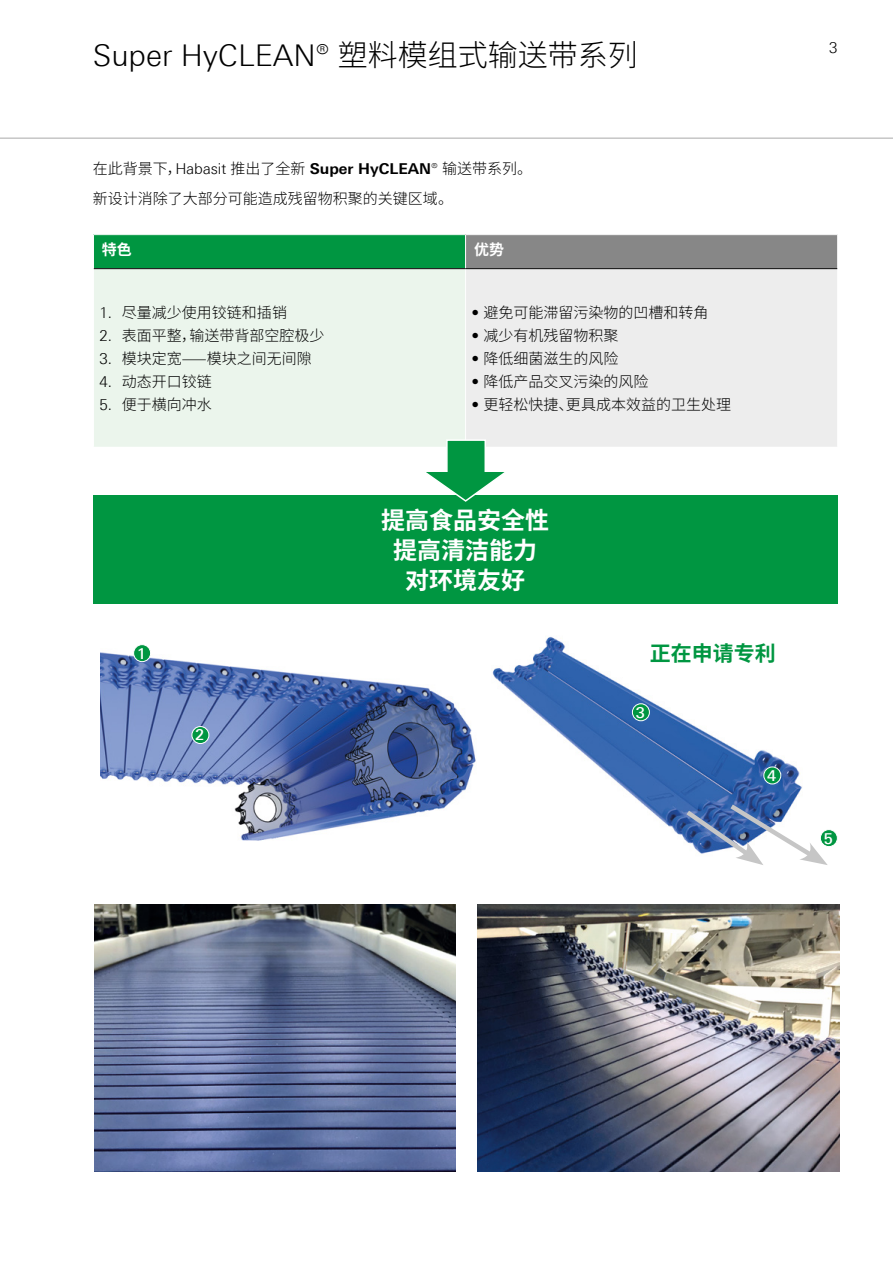
<style>
.page{position:relative;width:893px;height:1263px;background:#fff}
.page>*{position:absolute;margin:0;border:0;box-sizing:border-box;transform-origin:0 0}
.t1{font:300 30px "Linotype Univers 330";color:#000}
.t2{font:700 24px/30px "Noto Sans SC";color:#fff;text-align:center}
.t3{font:700 21px "Noto Sans SC";color:#009641}
.t4{font:300 15px "Noto Sans SC";color:#000}
.t5{font:500 15px "Linotype Univers 530";color:#fff}
.t6{font:700 15px "Noto Sans SC";color:#fff}
.t7{font:300 15px "Linotype Univers 330";color:#000}
.s1{font-family:"Noto Sans SC"}
.s2{font-family:"Linotype Univers 330"}
.s3{font-family:"Linotype Univers 630";font-weight:700}
</style>
<div class="page">
<hr style="left:0;top:137px;width:893px;height:2px;background:#c6c6c6">
<img style="left:101px;top:646px;width:375px;height:195px">
<img style="left:492px;top:636px;width:310px;height:199px">
<svg style="left:681px;top:800px;width:147px;height:65px"></svg>
<div style="left:93px;top:495px;width:745px;height:108px;background:#009641"></div>
<div style="left:93px;top:235px;width:373px;height:34px;background:#009641"></div>
<div style="left:466px;top:235px;width:372px;height:34px;background:#878787"></div>
<div style="left:93px;top:269px;width:373px;height:178px;background:#ebf5ec"></div>
<div style="left:466px;top:269px;width:372px;height:178px;background:#ededed"></div>
<hr style="left:93px;top:235px;width:1px;height:34px;background:#fff">
<hr style="left:465px;top:235px;width:1px;height:33px;background:#fff">
<hr style="left:837px;top:235px;width:1px;height:34px;background:#fff">
<hr style="left:93px;top:269px;width:1px;height:178px;background:#fff">
<hr style="left:465px;top:269px;width:1px;height:178px;background:#fff">
<hr style="left:837px;top:269px;width:1px;height:178px;background:#fff">
<hr style="left:94px;top:268px;width:372px;height:1px;background:#000">
<hr style="left:466px;top:268px;width:371px;height:1px;background:#000">
<svg style="left:426px;top:439px;width:79px;height:63px"></svg>
<div style="left:192px;top:726px;width:17px;height:17px;background:#009641;border-radius:50%"></div>
<div style="left:192px;top:726px;width:17px;height:18px;border:1px solid #fff;border-radius:50%"></div>
<div style="left:134px;top:645px;width:17px;height:17px;background:#009641;border-radius:50%"></div>
<div style="left:133px;top:644px;width:18px;height:18px;border:1px solid #fff;border-radius:50%"></div>
<div style="left:632px;top:704px;width:17px;height:17px;background:#009641;border-radius:50%"></div>
<div style="left:632px;top:703px;width:18px;height:18px;border:1px solid #fff;border-radius:50%"></div>
<div style="left:764px;top:767px;width:17px;height:17px;background:#009641;border-radius:50%"></div>
<div style="left:763px;top:766px;width:18px;height:18px;border:1px solid #fff;border-radius:50%"></div>
<div style="left:820px;top:830px;width:17px;height:17px;background:#009641;border-radius:50%"></div>
<div style="left:820px;top:829px;width:18px;height:18px;border:1px solid #fff;border-radius:50%"></div>
<img style="left:94px;top:905px;width:362px;height:266px">
<img style="left:478px;top:905px;width:361px;height:266px">
<h1 class="t1" style="left:93px;top:38px;width:547px">Super HyCLEAN® <span class="s1">塑料模组式输送带系列</span></h1>
<p class="t4" style="left:93px;top:160px;width:441px">在此背景下，<span class="s2">Habasit</span> 推出了全新 <span class="s3">Super HyCLEAN</span><span class="s2">®</span> 输送带系列。</p>
<p class="t4" style="left:93px;top:190px;width:362px">新设计消除了大部分可能造成残留物积聚的关键区域。</p>
<p class="t6" style="left:102px;top:241px;width:31px">特色</p>
<p class="t6" style="left:474px;top:241px;width:31px">优势</p>
<p class="t4" style="left:99px;top:304px;width:189px"><span class="s2">1.</span> 尽量减少使用铰链和插销</p>
<p class="t4" style="left:99px;top:327px;width:227px"><span class="s2">2.</span> 表面平整，输送带背部空腔极少</p>
<p class="t4" style="left:99px;top:350px;width:214px"><span class="s2">3.</span> 模块定宽——模块之间无间隙</p>
<p class="t4" style="left:99px;top:373px;width:114px"><span class="s2">4.</span> 动态开口铰链</p>
<p class="t4" style="left:99px;top:396px;width:114px"><span class="s2">5.</span> 便于横向冲水</p>
<p class="t5" style="left:137px;top:644px;width:10px">1</p>
<p class="t5" style="left:195px;top:726px;width:10px">2</p>
<p class="t4" style="left:472px;top:304px;width:238px"><span class="s2">•</span> 避免可能滞留污染物的凹槽和转角</p>
<p class="t4" style="left:472px;top:327px;width:148px"><span class="s2">•</span> 减少有机残留物积聚</p>
<p class="t4" style="left:472px;top:350px;width:148px"><span class="s2">•</span> 降低细菌滋生的风险</p>
<p class="t4" style="left:472px;top:373px;width:178px"><span class="s2">•</span> 降低产品交叉污染的风险</p>
<p class="t4" style="left:472px;top:396px;width:261px"><span class="s2">•</span> 更轻松快捷、更具成本效益的卫生处理</p>
<h2 class="t2" style="left:381px;top:505px;width:169px">提高食品安全性提高清洁能力对环境友好</h2>
<h3 class="t3" style="left:650px;top:642px;width:127px">正在申请专利</h3>
<p class="t5" style="left:636px;top:703px;width:10px">3</p>
<p class="t5" style="left:767px;top:767px;width:10px">4</p>
<p class="t7" style="left:829px;top:39px;width:10px">3</p>
<p class="t5" style="left:824px;top:829px;width:10px">5</p>
</div>
